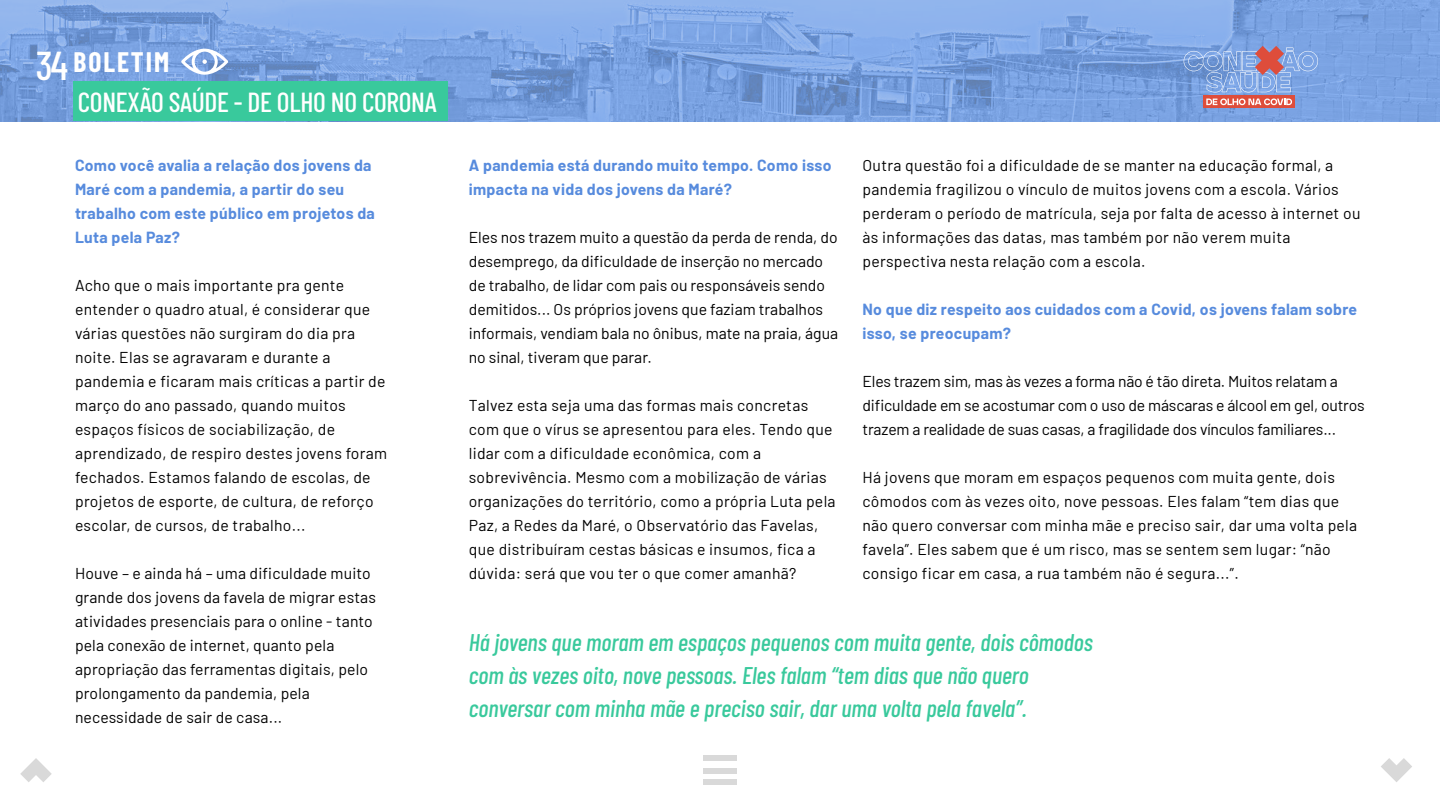
<style>
.page{position:relative;width:1440px;height:810px;background:#fff}
.page>*{position:absolute;margin:0;border:0;box-sizing:border-box;transform-origin:0 0}
.t1{font:500 40.28px "Barlow Condensed";color:#fff}
.t2{font:500 27.53px "Barlow Condensed";letter-spacing:-.01em;color:#fff}
.t3{font:700 27.53px "Barlow Condensed";letter-spacing:.07em;color:#fff}
.t4{font:italic 500 24.08px/33px "Barlow Condensed";color:#39c99c}
.t5{font:15.75px/24px "Barlow";letter-spacing:.015em;color:#000}
.t6{font:700 15.75px/24px "Barlow";letter-spacing:.02em;color:#578bdd}
.t7{font:15.75px/24px "Barlow";letter-spacing:-.01em;color:#000}
</style>
<div class="page">
<div style="left:703px;top:768px;width:34px;height:5px;background:#d9d9d9"></div>
<div style="left:703px;top:755px;width:34px;height:6px;background:#d9d9d9"></div>
<div style="left:703px;top:780px;width:34px;height:5px;background:#d9d9d9"></div>
<img style="left:0;top:0;width:1440px;height:121px">
<svg style="left:181px;top:49px;width:47px;height:26px"></svg>
<div style="left:74px;top:81px;width:374px;height:40px;background:#39c99c"></div>
<svg style="left:1184px;top:46px;width:134px;height:46px;background:#8da0d2"></svg>
<div style="left:1203px;top:96px;width:92px;height:12px;background:#de4d3b"></div>
<svg style="left:1206px;top:98px;width:86px;height:7px"></svg>
<svg style="left:20px;top:758px;width:32px;height:24px"></svg>
<svg style="left:1381px;top:758px;width:31px;height:24px"></svg>
<h1 class="t1" style="left:36px;top:37px;width:34px">34</h1>
<h2 class="t3" style="left:74px;top:42px;width:97px">BOLETIM</h2>
<h2 class="t2" style="left:78px;top:82px;width:361px">CONEXÃO SAÚDE - DE OLHO NO CORONA</h2>
<p class="t6" style="left:75px;top:152px;width:301px">Como você avalia a relação dos jovens da<br>Maré com a pandemia, a partir do seu trabalho com este público em projetos da<br>Luta pela Paz?</p>
<p class="t5" style="left:75px;top:272px;width:314px">Acho que o mais importante pra gente entender o quadro atual, é considerar que várias questões não surgiram do dia pra noite. Elas se agravaram e durante a pandemia e ficaram mais críticas a partir de março do ano passado, quando muitos espaços físicos de sociabilização, de aprendizado, de respiro destes jovens foram fechados. Estamos falando de escolas, de projetos de esporte, de cultura, de reforço escolar, de cursos, de trabalho...</p>
<p class="t5" style="left:75px;top:560px;width:303px">Houve – e ainda há – uma dificuldade muito grande dos jovens da favela de migrar estas atividades presenciais para o online - tanto pela conexão de internet, quanto pela apropriação das ferramentas digitais, pelo prolongamento da pandemia, pela necessidade de sair de casa...</p>
<p class="t6" style="left:469px;top:152px;width:364px">A pandemia está durando muito tempo. Como isso impacta na vida dos jovens da Maré?</p>
<p class="t5" style="left:469px;top:224px;width:371px">Eles nos trazem muito a questão da perda de renda, do desemprego, da dificuldade de inserção no mercado de trabalho, de lidar com pais ou responsáveis sendo demitidos... Os próprios jovens que faziam trabalhos informais, vendiam bala no ônibus, mate na praia, água no sinal, tiveram que parar.</p>
<p class="t5" style="left:469px;top:392px;width:368px">Talvez esta seja uma das formas mais concretas com que o vírus se apresentou para eles. Tendo que lidar com a dificuldade econômica, com a sobrevivência. Mesmo com a mobilização de várias organizações do território, como a própria Luta pela Paz, a Redes da Maré, o Observatório das Favelas, que distribuíram cestas básicas e insumos, fica a dúvida: será que vou ter o que comer amanhã?</p>
<p class="t5" style="left:862px;top:152px;width:499px">Outra questão foi a dificuldade de se manter na educação formal, a pandemia fragilizou o vínculo de muitos jovens com a escola. Vários perderam o período de matrícula, seja por falta de acesso à internet ou às informações das datas, mas também por não verem muita perspectiva nesta relação com a escola.</p>
<p class="t6" style="left:862px;top:296px;width:496px">No que diz respeito aos cuidados com a Covid, os jovens falam sobre isso, se preocupam?</p>
<p class="t7" style="left:862px;top:368px;width:504px">Eles trazem sim, mas às vezes a forma não é tão direta. Muitos relatam a dificuldade em se acostumar com o uso de máscaras e álcool em gel, outros trazem a realidade de suas casas, a fragilidade dos vínculos familiares...</p>
<p class="t5" style="left:862px;top:464px;width:496px">Há jovens que moram em espaços pequenos com muita gente, dois cômodos com às vezes oito, nove pessoas. Eles falam “tem dias que não quero conversar com minha mãe e preciso sair, dar uma volta pela favela”. Eles sabem que é um risco, mas se sentem sem lugar: “não consigo ficar em casa, a rua também não é segura...”.</p>
<h3 class="t4" style="left:469px;top:624px;width:626px">Há jovens que moram em espaços pequenos com muita gente, dois cômodos com às vezes oito, nove pessoas. Eles falam “tem dias que não quero conversar com minha mãe e preciso sair, dar uma volta pela favela”.</h3>
</div>
